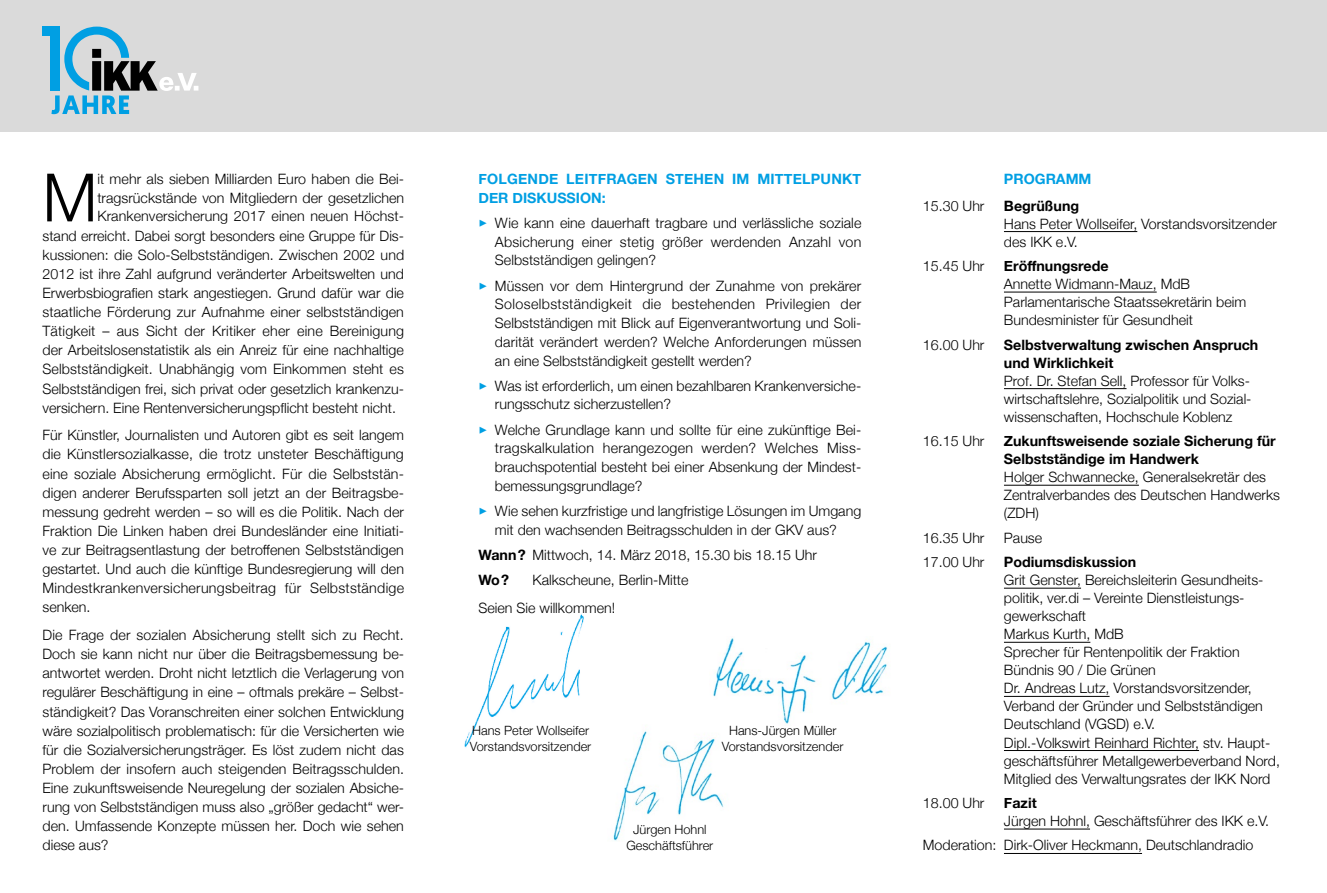
<style>
.page{position:relative;width:1327px;height:893px;background:#fff}
.page>*{position:absolute;margin:0;border:0;box-sizing:border-box;transform-origin:0 0}
.t1{font:300 66.75px "Helvetica Neue";color:#000}
.Programm{font:300 14.25px/18px "Helvetica Neue";color:#000}
.blsu_1{font:700 14.25px/18.8px "Helvetica Neue";letter-spacing:.015em;color:#009fe3}
.t2{font:700 14.25px "Helvetica Neue";color:#000}
.t3{font:300 12.75px "Helvetica Neue";color:#000}
.s1{color:#009fe3}
.s2{font-weight:700}
</style>
<div class="page">
<div style="left:0;top:0;width:1327px;height:132px;background:#dadada"></div>
<img style="left:464px;top:614px;width:120px;height:134px">
<img style="left:613px;top:731px;width:111px;height:110px">
<img style="left:713px;top:638px;width:175px;height:86px">
<hr style="left:1004px;top:231px;width:133px;height:1px;background:#000">
<hr style="left:1004px;top:292px;width:152px;height:1px;background:#000">
<hr style="left:1004px;top:388px;width:122px;height:1px;background:#000">
<hr style="left:1004px;top:485px;width:135px;height:1px;background:#000">
<hr style="left:1004px;top:588px;width:77px;height:1px;background:#000">
<hr style="left:1004px;top:642px;width:86px;height:1px;background:#000">
<hr style="left:1004px;top:696px;width:105px;height:1px;background:#000">
<hr style="left:1004px;top:750px;width:195px;height:1px;background:#000">
<hr style="left:1004px;top:829px;width:86px;height:1px;background:#000">
<hr style="left:1004px;top:853px;width:138px;height:1px;background:#000">
<div style="left:42px;top:27px;width:12px;height:9px;background:#009fe3"></div>
<svg style="left:51px;top:27px;width:147px;height:87px"></svg>
<p class="t1" style="left:43px;top:144px;width:56px">M</p>
<p class="Programm" style="left:97px;top:169px;width:308px">it mehr als sieben Milliarden Euro haben die Bei-</p>
<p class="Programm" style="left:97px;top:187px;width:308px">tragsrückstände von Mitgliedern der gesetzlichen</p>
<p class="Programm" style="left:97px;top:206px;width:308px">Krankenversicherung 2017 einen neuen Höchst-</p>
<p class="Programm" style="left:43px;top:225px;width:363px">stand erreicht. Dabei sorgt besonders eine Gruppe für Dis-</p>
<p class="Programm" style="left:43px;top:244px;width:363px">kussionen: die Solo-Selbstständigen. Zwischen 2002 und</p>
<p class="Programm" style="left:43px;top:264px;width:363px">2012 ist ihre Zahl aufgrund veränderter Arbeitswelten und</p>
<p class="Programm" style="left:43px;top:283px;width:363px">Erwerbsbiografien stark angestiegen. Grund dafür war die</p>
<p class="Programm" style="left:43px;top:302px;width:363px">staatliche Förderung zur Aufnahme einer selbstständigen</p>
<p class="Programm" style="left:43px;top:321px;width:363px">Tätigkeit – aus Sicht der Kritiker eher eine Bereinigung</p>
<p class="Programm" style="left:43px;top:340px;width:363px">der Arbeitslosenstatistik als ein Anreiz für eine nachhaltige</p>
<p class="Programm" style="left:43px;top:359px;width:363px">Selbstständigkeit. Unabhängig vom Einkommen steht es</p>
<p class="Programm" style="left:43px;top:378px;width:363px">Selbstständigen frei, sich privat oder gesetzlich krankenzu-</p>
<p class="Programm" style="left:43px;top:398px;width:355px">versichern. Eine Rentenversicherungspflicht besteht nicht.</p>
<p class="Programm" style="left:43px;top:425px;width:363px;line-height:19.2px;text-align:justify">Für Künstler, Journalisten und Autoren gibt es seit langem die Künstlersozialkasse, die trotz unsteter Beschäftigung eine soziale Absicherung ermöglicht. Für die Selbststän&shy;digen anderer Berufssparten soll jetzt an der Beitragsbe&shy;messung gedreht werden – so will es die Politik. Nach der Fraktion Die Linken haben drei Bundesländer eine Initiati&shy;ve zur Beitragsentlastung der betroffenen Selbstständigen gestartet. Und auch die künftige Bundesregierung will den Mindestkrankenversicherungsbeitrag für Selbstständige senken.</p>
<p class="Programm" style="left:43px;top:624px;width:363px;line-height:19.2px;text-align:justify">Die Frage der sozialen Absicherung stellt sich zu Recht.<br>Doch sie kann nicht nur über die Beitragsbemessung be&shy;antwortet werden. Droht nicht letztlich die Verlagerung von regulärer Beschäftigung in eine – oftmals prekäre – Selbst&shy;ständigkeit? Das Voranschreiten einer solchen Entwicklung wäre sozialpolitisch problematisch: für die Versicherten wie für die Sozialversicherungsträger. Es löst zudem nicht das Problem der insofern auch steigenden Beitragsschulden.<br>Eine zukunftsweisende Neuregelung der sozialen Absiche&shy;rung von Selbstständigen muss also „größer gedacht“ wer&shy;den. Umfassende Konzepte müssen her. Doch wie sehen diese aus?</p>
<p class="blsu_1" style="left:478px;top:170px;width:384px">FOLGENDE LEITFRAGEN STEHEN IM MITTELPUNKT<br>DER DISKUSSION:</p>
<p class="Programm" style="left:495px;top:212px;width:368px;line-height:18.8px;text-align:justify;text-indent:-16px"><span class="s1">✓</span> Wie kann eine dauerhaft tragbare und verlässliche soziale Absicherung einer stetig größer werdenden Anzahl von Selbstständigen gelingen?</p>
<p class="Programm" style="left:495px;top:275px;width:368px;line-height:18.8px;text-align:justify;text-indent:-16px"><span class="s1">✓</span> Müssen vor dem Hintergrund der Zunahme von prekärer Soloselbstständigkeit die bestehenden Privilegien der Selbstständigen mit Blick auf Eigenverantwortung und Soli&shy;darität verändert werden? Welche Anforderungen müssen an eine Selbstständigkeit gestellt werden?</p>
<p class="Programm" style="left:495px;top:375px;width:368px;line-height:18.8px;text-indent:-16px"><span class="s1">✓</span> Was ist erforderlich, um einen bezahlbaren Krankenversiche&shy;rungsschutz sicherzustellen?</p>
<p class="Programm" style="left:495px;top:419px;width:368px;line-height:18.8px;text-align:justify;text-indent:-16px"><span class="s1">✓</span> Welche Grundlage kann und sollte für eine zukünftige Bei&shy;tragskalkulation herangezogen werden? Welches Miss&shy;brauchspotential besteht bei einer Absenkung der Mindest&shy;bemessungsgrundlage?</p>
<p class="Programm" style="left:478px;top:500px;width:384px;line-height:18.8px;text-align:center"><span class="s1">✓</span> Wie sehen kurzfristige und langfristige Lösungen im Umgang mit den wachsenden Beitragsschulden in der GKV aus?</p>
<p class="Programm" style="left:478px;top:545px;width:340px"><span class="s2">Wann?</span> Mittwoch, 14. März 2018, 15.30 bis 18.15 Uhr</p>
<p class="t2" style="left:478px;top:569px;width:32px">Wo?</p>
<p class="Programm" style="left:532px;top:570px;width:158px">Kalkscheune, Berlin-Mitte</p>
<p class="Programm" style="left:478px;top:598px;width:138px">Seien Sie willkommen!</p>
<p class="t3" style="left:472px;top:720px;width:118px">Hans Peter Wollseifer</p>
<p class="t3" style="left:729px;top:720px;width:109px">Hans-Jürgen Müller</p>
<p class="t3" style="left:470px;top:737px;width:123px">Vorstandsvorsitzender</p>
<p class="t3" style="left:722px;top:737px;width:123px">Vorstandsvorsitzender</p>
<p class="t3" style="left:633px;top:819px;width:75px">Jürgen Hohnl</p>
<p class="t3" style="left:626px;top:836px;width:88px">Geschäftsführer</p>
<p class="blsu_1" style="left:1004px;top:170px;width:89px">PROGRAMM</p>
<p class="Programm" style="left:923px;top:195px;width:63px">15.30 Uhr</p>
<p class="Programm" style="left:1004px;top:195px;width:274px"><span class="s2">Begrüßung<br></span>Hans Peter Wollseifer, Vorstandsvorsitzender des IKK e.V.</p>
<p class="Programm" style="left:923px;top:256px;width:63px">15.45 Uhr</p>
<p class="Programm" style="left:1004px;top:256px;width:244px"><span class="s2">Eröffnungsrede<br></span>Annette Widmann-Mauz, MdB<br>Parlamentarische Staatssekretärin beim<br>Bundesminister für Gesundheit</p>
<p class="Programm" style="left:923px;top:334px;width:63px">16.00 Uhr</p>
<p class="Programm" style="left:1004px;top:334px;width:256px"><span class="s2">Selbstverwaltung zwischen Anspruch und Wirklichkeit<br></span>Prof. Dr. Stefan Sell, Professor für Volks&shy;wirtschaftslehre, Sozialpolitik und Sozial&shy;wissenschaften, Hochschule Koblenz</p>
<p class="Programm" style="left:923px;top:431px;width:63px">16.15 Uhr</p>
<p class="Programm" style="left:1004px;top:431px;width:278px"><span class="s2">Zukunftsweisende soziale Sicherung für<br>Selbstständige im Handwerk<br></span>Holger Schwannecke, Generalsekretär des<br>Zentralverbandes des Deutschen Handwerks (ZDH)</p>
<p class="Programm" style="left:923px;top:528px;width:63px">16.35 Uhr</p>
<p class="Programm" style="left:1004px;top:528px;width:40px">Pause</p>
<p class="Programm" style="left:923px;top:552px;width:63px">17.00 Uhr</p>
<p class="Programm" style="left:1004px;top:552px;width:277px"><span class="s2">Podiumsdiskussion<br></span>Grit Genster, Bereichsleiterin Gesundheits&shy;politik, ver.di – Vereinte Dienstleistungs&shy;gewerkschaft<br>Markus Kurth, MdB<br>Sprecher für Rentenpolitik der Fraktion Bündnis 90 / Die Grünen<br>Dr. Andreas Lutz, Vorstandsvorsitzender, Verband der Gründer und Selbstständigen Deutschland (VGSD) e.V.<br>Dipl.-Volkswirt Reinhard Richter, stv. Haupt&shy;geschäftsführer Metallgewerbeverband Nord, Mitglied des Verwaltungsrates der IKK Nord</p>
<p class="Programm" style="left:923px;top:793px;width:63px">18.00 Uhr</p>
<p class="Programm" style="left:1004px;top:793px;width:267px"><span class="s2">Fazit<br></span>Jürgen Hohnl, Geschäftsführer des IKK e.V.</p>
<p class="Programm" style="left:923px;top:835px;width:332px">Moderation: Dirk-Oliver Heckmann, Deutschlandradio</p>
</div>
